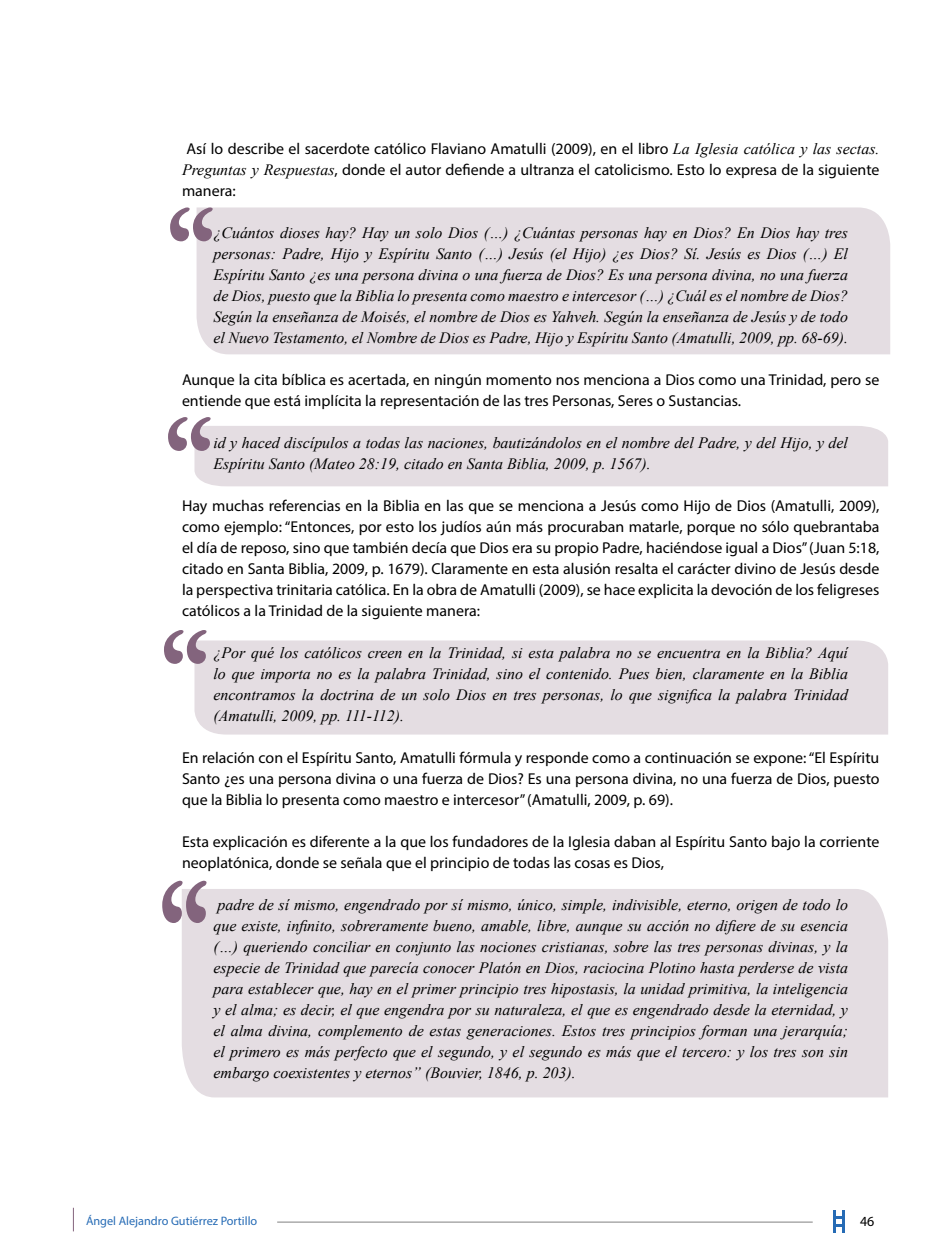
<style>
.page{position:relative;width:945px;height:1260px;background:#fff}
.page>*{position:absolute;margin:0;border:0;box-sizing:border-box;transform-origin:0 0}
.Contenido{font:italic 15.75px/21px "Times New Roman";color:#000;text-align:justify}
.Contenido-2{font:15.75px/21px "Myriad Pro";color:#000;text-align:justify}
.t1{font:14px "Myriad Pro";color:#000}
.t2{font:12.25px "Myriad Pro";color:#266bb5}
.s1{font-family:"Times New Roman";font-style:italic}
</style>
<div class="page">
<hr style="left:277px;top:1222px;width:536px;height:1px;background:#808080">
<svg style="left:73px;top:1208px;width:1px;height:23px"></svg>
<svg style="left:833px;top:1210px;width:12px;height:23px"></svg>
<div style="left:197px;top:207px;width:693px;height:147px;background:#e4dde2"></div>
<div style="left:195px;top:640px;width:693px;height:95px;background:#e4dde2"></div>
<div style="left:182px;top:889px;width:706px;height:208px;background:#e4dde2"></div>
<svg style="left:170px;top:207px;width:43px;height:34px"></svg>
<svg style="left:168px;top:417px;width:720px;height:69px"></svg>
<svg style="left:164px;top:630px;width:43px;height:34px"></svg>
<svg style="left:162px;top:881px;width:45px;height:42px"></svg>
<p class="Contenido-2" style="left:182px;top:138px;width:699px">Así lo describe el sacerdote católico Flaviano Amatulli (2009), en el libro <span class="s1">La Iglesia católica y las sectas.<br>Preguntas y Respuestas</span>, donde el autor defiende a ultranza el catolicismo. Esto lo expresa de la siguiente manera:</p>
<p class="Contenido" style="left:214px;top:222px;width:636px">¿Cuántos dioses hay? Hay un solo Dios (…) ¿Cuántas personas hay en Dios? En Dios hay tres personas: Padre, Hijo y Espíritu Santo (…) Jesús (el Hijo) ¿es Dios? Sí. Jesús es Dios (…) El Espíritu Santo ¿es una persona divina o una fuerza de Dios? Es una persona divina, no una fuerza de Dios, puesto que la Biblia lo presenta como maestro e intercesor (…) ¿Cuál es el nombre de Dios?<br>Según la enseñanza de Moisés, el nombre de Dios es Yahveh. Según la enseñanza de Jesús y de todo el Nuevo Testamento, el Nombre de Dios es Padre, Hijo y Espíritu Santo (Amatulli, 2009, pp. 68-69).</p>
<p class="Contenido-2" style="left:182px;top:369px;width:699px">Aunque la cita bíblica es acertada, en ningún momento nos menciona a Dios como una Trinidad, pero se entiende que está implícita la representación de las tres Personas, Seres o Sustancias.</p>
<p class="Contenido" style="left:214px;top:432px;width:636px">id y haced discípulos a todas las naciones, bautizándolos en el nombre del Padre, y del Hijo, y del<br>Espíritu Santo (Mateo 28:19, citado en Santa Biblia, 2009, p. 1567).</p>
<p class="Contenido-2" style="left:182px;top:495px;width:699px">Hay muchas referencias en la Biblia en las que se menciona a Jesús como Hijo de Dios (Amatulli, 2009), como ejemplo: “Entonces, por esto los judíos aún más procuraban matarle, porque no sólo quebrantaba el día de reposo, sino que también decía que Dios era su propio Padre, haciéndose igual a Dios” (Juan 5:18, citado en Santa Biblia, 2009, p. 1679). Claramente en esta alusión resalta el carácter divino de Jesús desde la perspectiva trinitaria católica. En la obra de Amatulli (2009), se hace explicita la devoción de los feligreses católicos a la Trinidad de la siguiente manera:</p>
<p class="Contenido" style="left:214px;top:642px;width:636px">¿Por qué los católicos creen en la Trinidad, si esta palabra no se encuentra en la Biblia? Aquí lo que importa no es la palabra Trinidad, sino el contenido. Pues bien, claramente en la Biblia encontramos la doctrina de un solo Dios en tres personas, lo que significa la palabra Trinidad (Amatulli, 2009, pp. 111-112).</p>
<p class="Contenido-2" style="left:182px;top:747px;width:699px">En relación con el Espíritu Santo, Amatulli fórmula y responde como a continuación se expone: “El Espíritu Santo ¿es una persona divina o una fuerza de Dios? Es una persona divina, no una fuerza de Dios, puesto que la Biblia lo presenta como maestro e intercesor” (Amatulli, 2009, p. 69).</p>
<p class="Contenido-2" style="left:182px;top:831px;width:699px">Esta explicación es diferente a la que los fundadores de la Iglesia daban al Espíritu Santo bajo la corriente neoplatónica, donde se señala que el principio de todas las cosas es Dios,</p>
<p class="Contenido" style="left:214px;top:894px;width:636px">padre de sí mismo, engendrado por sí mismo, único, simple, indivisible, eterno, origen de todo lo que existe, infinito, sobreramente bueno, amable, libre, aunque su acción no difiere de su esencia (…) queriendo conciliar en conjunto las nociones cristianas, sobre las tres personas divinas, y la especie de Trinidad que parecía conocer Platón en Dios, raciocina Plotino hasta perderse de vista para establecer que, hay en el primer principio tres hipostasis, la unidad primitiva, la inteligencia y el alma; es decir, el que engendra por su naturaleza, el que es engendrado desde la eternidad, y el alma divina, complemento de estas generaciones. Estos tres principios forman una jerarquía; el primero es más perfecto que el segundo, y el segundo es más que el tercero: y los tres son sin embargo coexistentes y eternos” (Bouvier, 1846, p. 203).</p>
<p class="t2" style="left:86px;top:1214px;width:173px">Ángel Alejandro Gutiérrez Portillo</p>
<p class="t1" style="left:860px;top:1213px;width:16px">46</p>
</div>
